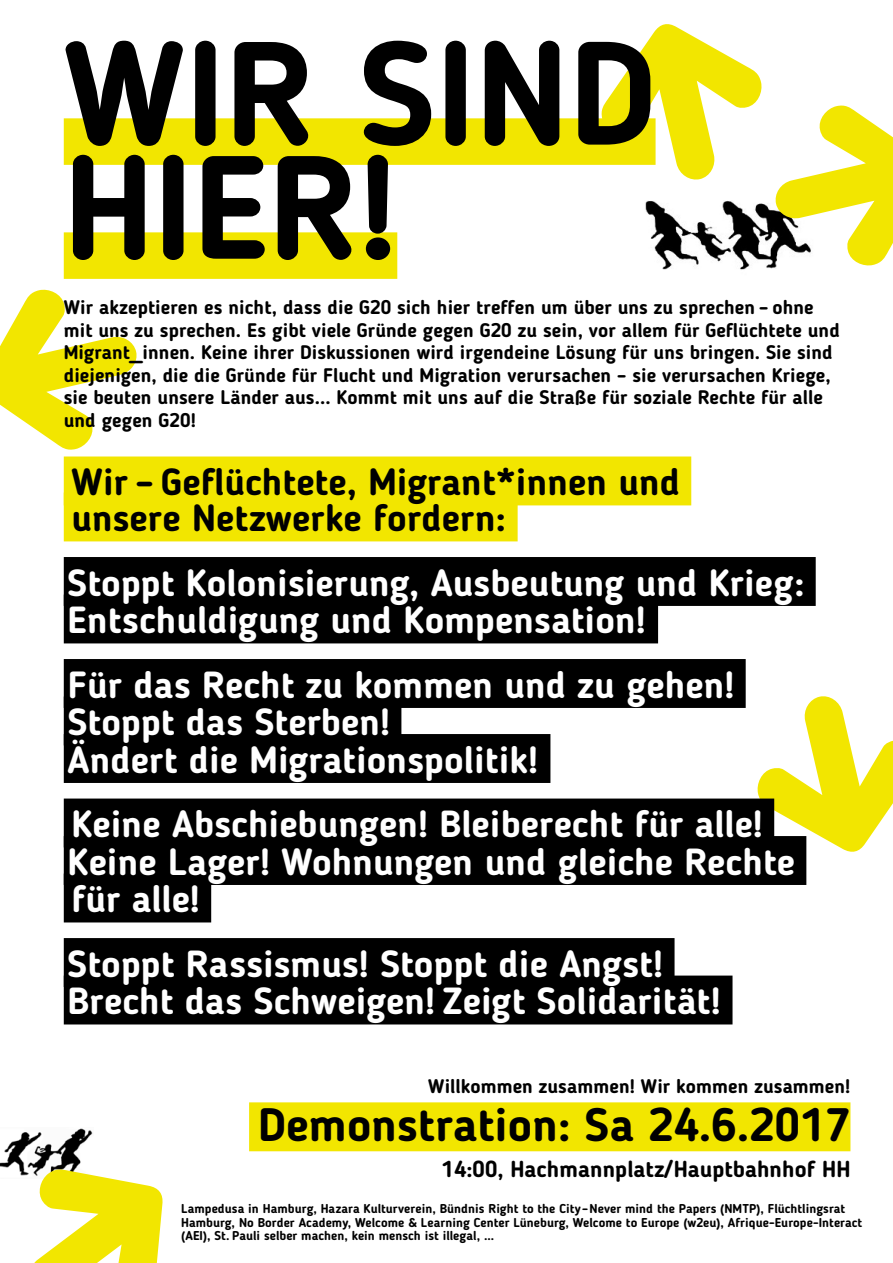
<style>
.page{position:relative;width:893px;height:1263px;background:#fff}
.page>*{position:absolute;margin:0;border:0;box-sizing:border-box;transform-origin:0 0}
.t1{font:700 145.5px/114px "Blogger Sans";letter-spacing:.005em;color:#000}
.t2{font:700 46.5px "Blogger Sans";letter-spacing:.005em;color:#000}
.t3{font:700 37.5px/37.5px "Blogger Sans";letter-spacing:.005em;color:#fff}
.t4{font:700 37.5px/36px "Blogger Sans";letter-spacing:.005em;color:#000}
.t5{font:700 22.8px "Blogger Sans";letter-spacing:.005em;color:#000}
.t6{font:700 19.5px/22.5px "Blogger Sans";letter-spacing:.005em;color:#000}
.t7{font:700 12.75px/13.5px "Blogger Sans";letter-spacing:.005em;color:#000}
</style>
<div class="page">
<div style="left:64px;top:118px;width:592px;height:47px;background:#f2e600"></div>
<div style="left:64px;top:232px;width:333px;height:47px;background:#f2e600"></div>
<div style="left:64px;top:456px;width:627px;height:49px;background:#f2e600"></div>
<div style="left:64px;top:492px;width:454px;height:49px;background:#f2e600"></div>
<div style="left:64px;top:557px;width:752px;height:49px;background:#000"></div>
<div style="left:64px;top:594px;width:594px;height:49px;background:#000"></div>
<div style="left:64px;top:659px;width:682px;height:49px;background:#000"></div>
<div style="left:64px;top:696px;width:337px;height:49px;background:#000"></div>
<div style="left:64px;top:734px;width:486px;height:49px;background:#000"></div>
<div style="left:64px;top:798px;width:710px;height:49px;background:#000"></div>
<div style="left:64px;top:836px;width:742px;height:49px;background:#000"></div>
<div style="left:64px;top:873px;width:147px;height:49px;background:#000"></div>
<div style="left:64px;top:938px;width:610px;height:49px;background:#000"></div>
<div style="left:64px;top:975px;width:668px;height:49px;background:#000"></div>
<div style="left:249px;top:1102px;width:601px;height:49px;background:#f2e600"></div>
<svg style="left:63px;top:272px;width:91px;height:195px"></svg>
<svg style="left:740px;top:678px;width:67px;height:194px"></svg>
<svg style="left:584px;top:118px;width:227px;height:152px"></svg>
<svg style="left:0;top:1128px;width:93px;height:49px"></svg>
<h1 class="t1" style="left:64px;top:36px;width:593px">WIR SIND<br>HIER!</h1>
<p class="t6" style="left:64px;top:296px;width:778px">Wir akzeptieren es nicht, dass die G20 sich hier treffen um über uns zu sprechen – ohne mit uns zu sprechen. Es gibt viele Gründe gegen G20 zu sein, vor allem für Geflüchtete und Migrant_innen. Keine ihrer Diskussionen wird irgendeine Lösung für uns bringen. Sie sind diejenigen, die die Gründe für Flucht und Migration verursachen – sie verursachen Kriege, sie beuten unsere Länder aus... Kommt mit uns auf die Straße für soziale Rechte für alle und gegen G20!</p>
<h3 class="t4" style="left:71px;top:464px;width:610px">Wir – Geflüchtete, Migrant*innen und unsere Netzwerke fordern:</h3>
<h3 class="t3" style="left:68px;top:564px;width:738px">Stoppt Kolonisierung, Ausbeutung und Krieg:<br>Entschuldigung und Kompensation!</h3>
<h3 class="t3" style="left:68px;top:666px;width:668px">Für das Recht zu kommen und zu gehen!<br>Stoppt das Sterben!<br>Ändert die Migrationspolitik!</h3>
<h3 class="t3" style="left:68px;top:805px;width:729px">Keine Abschiebungen! Bleiberecht für alle!<br>Keine Lager! Wohnungen und gleiche Rechte für alle!</h3>
<h3 class="t3" style="left:68px;top:945px;width:655px">Stoppt Rassismus! Stoppt die Angst!<br>Brecht das Schweigen! Zeigt Solidarität!</h3>
<p class="t6" style="left:428px;top:1075px;width:424px">Willkommen zusammen! Wir kommen zusammen!</p>
<h2 class="t2" style="left:258px;top:1097px;width:594px">Demonstration: Sa 24.6.2017</h2>
<p class="t5" style="left:442px;top:1155px;width:410px">14:00, Hachmannplatz/Hauptbahnhof HH</p>
<p class="t7" style="left:181px;top:1202px;width:682px">Lampedusa in Hamburg, Hazara Kulturverein, Bündnis Right to the City – Never mind the Papers (NMTP), Flüchtlingsrat<br>Hamburg, No Border Academy, Welcome &amp; Learning Center Lüneburg, Welcome to Europe (w2eu), Afrique-Europe-Interact (AEI), St. Pauli selber machen, kein mensch ist illegal, …</p>
</div>
